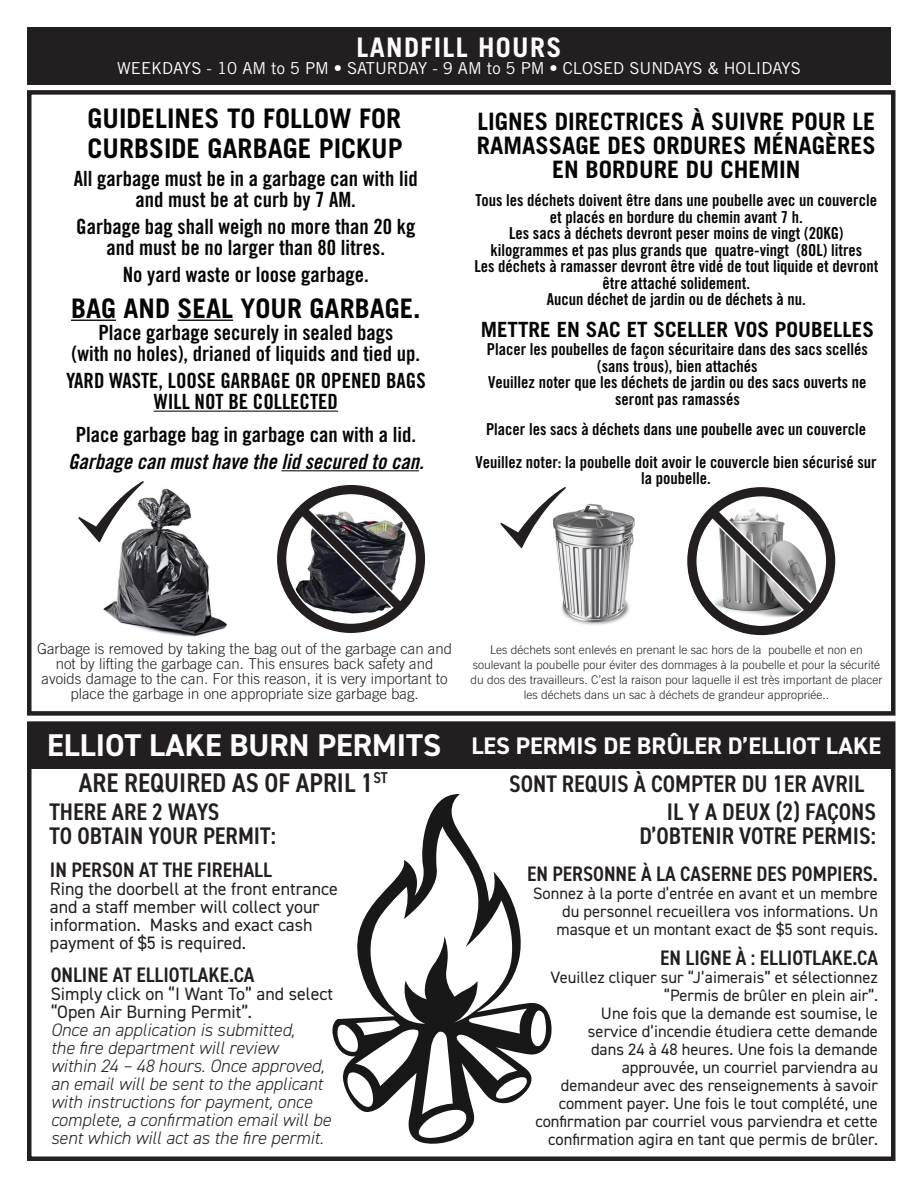
<style>
.page{position:relative;width:918px;height:1188px;background:#fff}
.page>*{position:absolute;margin:0;border:0;box-sizing:border-box;transform-origin:0 0}
.t1{font:700 31.5px "DIN2014";color:#fff}
.t2{font:700 27px/30px "Trade Gothic LT Std";color:#050504}
.t3{font:600 condensed 27px "DIN2014";color:#231f20}
.t4{font:700 27px "Trade Gothic LT Std";letter-spacing:.05em;color:#fff}
.t5{font:600 condensed 24px/24px "DIN2014";color:#231f20}
.t6{font:700 24px/24px "Trade Gothic LT Std";color:#050504;text-align:center}
.t7{font:700 24px "DIN2014";color:#fff}
.t8{font:21px/21px "Trade Gothic LT Std Bd Cn 20";color:#050504;text-align:center}
.t9{font:600 condensed 21px "DIN2014";color:#231f20}
.t10{font:21px "Trade Gothic LT Std Bd Cn 20 Obl";color:#050504}
.t11{font:700 21px "Trade Gothic LT Std";color:#050504}
.t12{font:italic 300 18px/18px "DIN2014";color:#231f20}
.t13{font:18px/18px "DIN2014";color:#231f20}
.t14{font:16.5px/16.5px "Trade Gothic LT Std Bd Cn 20";color:#050504;text-align:center}
.t15{font:16.5px/18px "DIN2014";color:#231f20;text-align:right}
.t16{font:16.5px "Trade Gothic LT Std";color:#fff}
.t17{font:300 15px/15px "Trade Gothic LT Std";color:#231f20;text-align:center}
.t18{font:300 12px/15px "Trade Gothic LT Std";color:#231f20;text-align:center}
</style>
<div class="page">
<hr style="left:71px;top:320px;width:45px;height:1px;background:#050504">
<hr style="left:178px;top:320px;width:55px;height:1px;background:#050504">
<hr style="left:154px;top:411px;width:184px;height:1px;background:#050504">
<img style="left:99px;top:488px;width:128px;height:149px">
<hr style="left:281px;top:470px;width:138px;height:1px;background:#050504">
<img style="left:557px;top:503px;width:78px;height:122px">
<svg style="left:277px;top:485px;width:148px;height:148px"></svg>
<svg style="left:78px;top:481px;width:66px;height:61px"></svg>
<svg style="left:500px;top:487px;width:66px;height:61px"></svg>
<svg style="left:687px;top:487px;width:149px;height:149px"></svg>
<div style="left:27px;top:90px;width:869px;height:626px;border:4px solid #231f20"></div>
<div style="left:29px;top:724px;width:864px;height:45px;background:#231f20"></div>
<svg style="left:332px;top:794px;width:220px;height:350px"></svg>
<div style="left:27px;top:721px;width:869px;height:440px;border:4px solid #231f20"></div>
<div style="left:27px;top:27px;width:864px;height:57px;background:#231f20"></div>
<h2 class="t4" style="left:356px;top:31px;width:207px">LANDFILL HOURS</h2>
<p class="t16" style="left:117px;top:58px;width:685px">WEEKDAYS - 10 AM to 5 PM • SATURDAY - 9 AM to 5 PM • CLOSED SUNDAYS &amp; HOLIDAYS</p>
<h2 class="t2" style="left:88px;top:103px;width:317px">GUIDELINES TO FOLLOW FOR<br>CURBSIDE GARBAGE PICKUP</h2>
<h3 class="t6" style="left:477px;top:109px;width:400px">LIGNES DIRECTRICES À SUIVRE POUR LE<br>RAMASSAGE DES ORDURES MÉNAGÈRES<br>EN BORDURE DU CHEMIN</h3>
<p class="t8" style="left:74px;top:168px;width:345px">All garbage must be in a garbage can with lid and must be at curb by 7 AM.</p>
<p class="t8" style="left:76px;top:216px;width:341px">Garbage bag shall weigh no more than 20 kg and must be no larger than 80 litres.</p>
<p class="t8" style="left:123px;top:264px;width:247px">No yard waste or loose garbage.</p>
<h2 class="t2" style="left:71px;top:293px;width:351px">BAG AND SEAL YOUR GARBAGE.</h2>
<p class="t8" style="left:72px;top:322px;width:350px">Place garbage securely in sealed bags<br>(with no holes), drianed of liquids and tied up.</p>
<p class="t8" style="left:66px;top:370px;width:361px">YARD WASTE, LOOSE GARBAGE OR OPENED BAGS<br>WILL NOT BE COLLECTED</p>
<p class="t8" style="left:76px;top:424px;width:342px">Place garbage bag in garbage can with a lid.</p>
<p class="t10" style="left:68px;top:448px;width:357px">Garbage can must have the lid secured to can.</p>
<p class="t14" style="left:474px;top:192px;width:405px">Tous les déchets doivent être dans une poubelle avec un couvercle et placés en bordure du chemin avant 7 h.<br>Les sacs à déchets devront peser moins de vingt (20KG) kilogrammes et pas plus grands que quatre-vingt (8OL) litres<br>Les déchets à ramasser devront être vidé de tout liquide et devront être attaché solidement.<br>Aucun déchet de jardin ou de déchets à nu.</p>
<p class="t11" style="left:481px;top:317px;width:395px">METTRE EN SAC ET SCELLER VOS POUBELLES</p>
<p class="t14" style="left:487px;top:341px;width:383px">Placer les poubelles de façon sécuritaire dans des sacs scellés (sans trous), bien attachés<br>Veuillez noter que les déchets de jardin ou des sacs ouverts ne seront pas ramassés</p>
<p class="t14" style="left:476px;top:412px;width:403px;line-height:33px">Placer les sacs à déchets dans une poubelle avec un couvercle<br>Veuillez noter: la poubelle doit avoir le couvercle bien sécurisé sur</p>
<p class="t14" style="left:641px;top:470px;width:71px">la poubelle.</p>
<p class="t17" style="left:37px;top:641px;width:417px">Garbage is removed by taking the bag out of the garbage can and not by lifting the garbage can. This ensures back safety and avoids damage to the can. For this reason, it is very important to place the garbage in one appropriate size garbage bag.</p>
<h1 class="t1" style="left:47px;top:725px;width:395px">ELLIOT LAKE BURN PERMITS</h1>
<h2 class="t3" style="left:79px;top:765px;width:310px">ARE REQUIRED AS OF APRIL 1<sup>ST</sup></h2>
<h3 class="t5" style="left:49px;top:799px;width:228px">THERE ARE 2 WAYS<br>TO OBTAIN YOUR PERMIT:</h3>
<p class="t9" style="left:50px;top:856px;width:223px">IN PERSON AT THE FIREHALL</p>
<p class="t13" style="left:50px;top:879px;width:289px">Ring the doorbell at the front entrance and a staff member will collect your information. Masks and exact cash payment of $5 is required.</p>
<p class="t9" style="left:51px;top:960px;width:205px">ONLINE AT ELLIOTLAKE.CA</p>
<p class="t13" style="left:51px;top:984px;width:284px">Simply click on “I Want To” and select “Open Air Burning Permit”.</p>
<p class="t12" style="left:51px;top:1020px;width:282px">Once an application is submitted,<br>the fire department will review<br>within 24 – 48 hours. Once approved, an email will be sent to the applicant with instructions for payment, once complete, a confirmation email will be sent which will act as the fire permit.</p>
<p class="t18" style="left:471px;top:642px;width:414px">Les déchets sont enlevés en prenant le sac hors de la poubelle et non en soulevant la poubelle pour éviter des dommages à la poubelle et pour la sécurité du dos des travailleurs. C’est la raison pour laquelle il est très important de placer les déchets dans un sac à déchets de grandeur appropriée..</p>
<h3 class="t7" style="left:471px;top:730px;width:411px">LES PERMIS DE BRÛLER D’ELLIOT LAKE</h3>
<h3 class="t5" style="left:667px;top:769px;width:211px;line-height:27.8px;text-indent:-158px">SONT REQUIS À COMPTER DU 1ER AVRIL<br>IL Y A DEUX (2) FAÇONS</h3>
<h3 class="t5" style="left:639px;top:823px;width:238px">D’OBTENIR VOTRE PERMIS:</h3>
<p class="t9" style="left:527px;top:860px;width:352px">EN PERSONNE À LA CASERNE DES POMPIERS.</p>
<p class="t15" style="left:533px;top:884px;width:346px">Sonnez à la porte d’entrée en avant et un membre du personnel recueillera vos informations. Un masque et un montant exact de $5 sont requis.</p>
<p class="t9" style="left:660px;top:944px;width:219px">EN LIGNE À : ELLIOTLAKE.CA</p>
<p class="t15" style="left:535px;top:968px;width:344px">Veuillez cliquer sur “J’aimerais” et sélectionnez “Permis de brûler en plein air”.<br>Une fois que la demande est soumise, le<br>service d’incendie étudiera cette demande<br>dans 24 à 48 heures. Une fois la demande approuvée, un courriel parviendra au<br>demandeur avec des renseignements à savoir comment payer. Une fois le tout complété, une confirmation par courriel vous parviendra et cette confirmation agira en tant que permis de brûler.</p>
</div>
